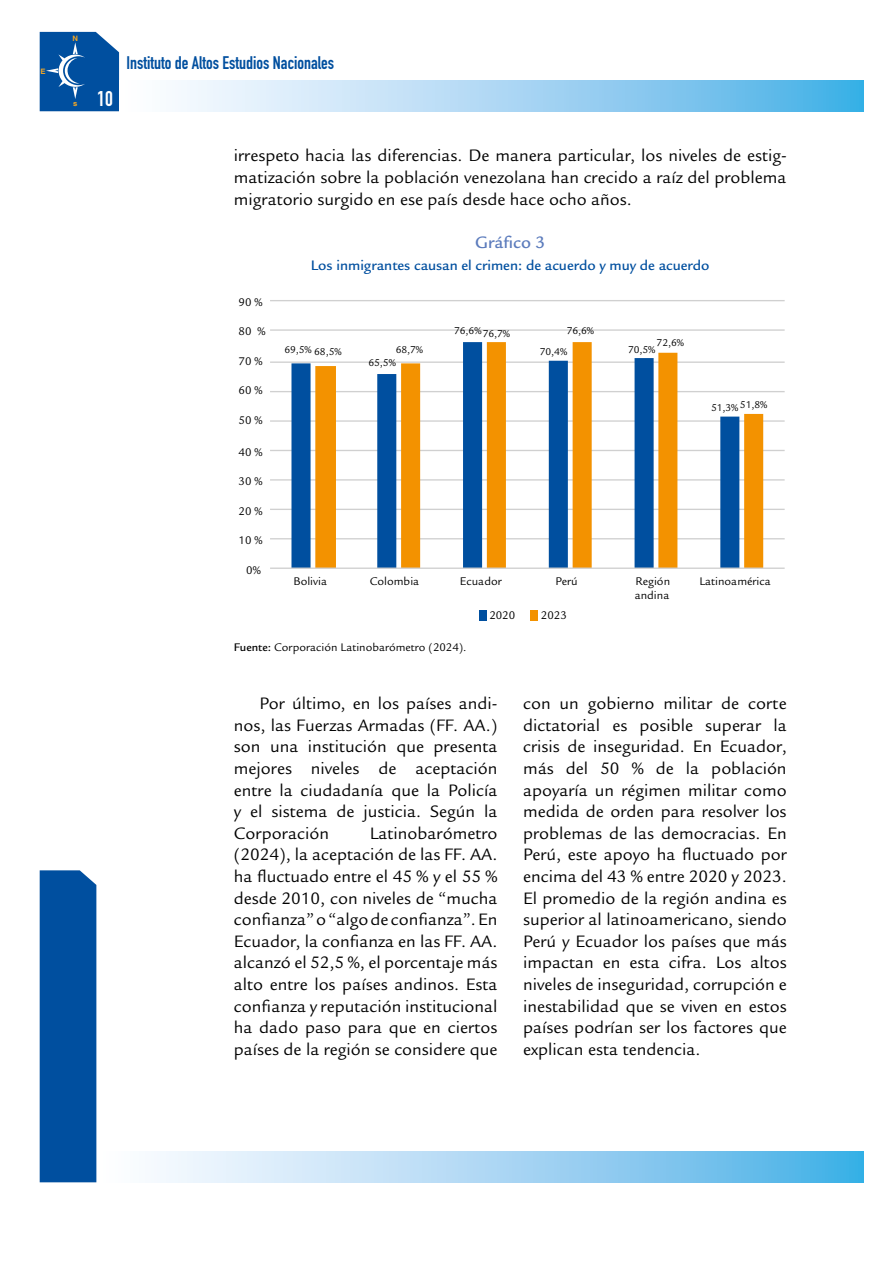
<style>
.page{position:relative;width:893px;height:1263px;background:#fff}
.page>*{position:absolute;margin:0;border:0;box-sizing:border-box;transform-origin:0 0}
.t1{font:21px "DIN Engschrift Std";color:#fff}
.t2{font:18px/21.6px "Legacy Sans Std";color:#000;text-align:justify}
.t3{font:18px "DIN Engschrift Std";color:#004f9f}
.t4{font:500 18px "Legacy Sans Std";color:#5b7bbc}
.t5{font:500 15px "Legacy Sans Std";color:#004f9f}
.t6{font:12px/14.5px "Legacy Sans Std";color:#000}
.t7{font:10.8px "Legacy Sans Std";color:#000}
.t8{font:700 7.5px "Helvetica";color:#f7a823}
.s1{font-weight:500}
</style>
<div class="page">
<svg style="left:178px;top:81px;width:686px;height:30px;background:#a3d4f2"></svg>
<svg style="left:96px;top:1152px;width:768px;height:30px;background:#a9d7f3"></svg>
<div style="left:40px;top:870px;width:56px;height:312px;background:#004f9f"></div>
<svg style="left:40px;top:32px;width:79px;height:79px;background:#185fa8"></svg>
<hr style="left:270px;top:538px;width:515px;height:1px;background:#d0d0d0">
<hr style="left:270px;top:509px;width:515px;height:1px;background:#d0d0d0">
<hr style="left:270px;top:479px;width:515px;height:2px;background:#d0d0d0">
<hr style="left:270px;top:450px;width:515px;height:1px;background:#d0d0d0">
<hr style="left:270px;top:420px;width:515px;height:2px;background:#d0d0d0">
<hr style="left:270px;top:391px;width:515px;height:1px;background:#d0d0d0">
<hr style="left:270px;top:361px;width:515px;height:2px;background:#d0d0d0">
<hr style="left:270px;top:329px;width:515px;height:2px;background:#d0d0d0">
<hr style="left:270px;top:300px;width:515px;height:1px;background:#d0d0d0">
<svg style="left:291px;top:361px;width:24px;height:206px;fill:#004f9f"></svg>
<svg style="left:315px;top:342px;width:448px;height:225px"></svg>
<hr style="left:270px;top:567px;width:515px;height:2px;background:#d0d0d0">
<div style="left:479px;top:610px;width:8px;height:10px;background:#004f9f"></div>
<div style="left:530px;top:610px;width:8px;height:10px;background:#f39200"></div>
<p class="t8" style="left:40px;top:66px;width:7px">E</p>
<p class="t8" style="left:73px;top:34px;width:7px">N</p>
<p class="t8" style="left:73px;top:99px;width:6px">s</p>
<p class="t1" style="left:97px;top:87px;width:17px">10</p>
<p class="t3" style="left:126px;top:52px;width:209px">Instituto de Altos Estudios Nacionales</p>
<p class="t2" style="left:234px;top:145px;width:554px">irrespeto hacia las diferencias. De manera particular, los niveles de estig&shy;matización sobre la población venezolana han crecido a raíz del problema migratorio surgido en ese país desde hace ocho años.</p>
<p class="t4" style="left:475px;top:232px;width:72px">Gráfico 3</p>
<p class="t5" style="left:311px;top:257px;width:400px">Los inmigrantes causan el crimen: de acuerdo y muy de acuerdo</p>
<p class="t6" style="left:239px;top:295px;width:26px">90 %</p>
<p class="t6" style="left:239px;top:324px;width:29px">80 %</p>
<p class="t6" style="left:239px;top:354px;width:26px">70 %</p>
<p class="t6" style="left:239px;top:383px;width:26px">60 %</p>
<p class="t6" style="left:239px;top:413px;width:26px">50 %</p>
<p class="t6" style="left:239px;top:445px;width:26px">40 %</p>
<p class="t6" style="left:239px;top:474px;width:26px">30 %</p>
<p class="t6" style="left:239px;top:504px;width:26px">20 %</p>
<p class="t6" style="left:239px;top:533px;width:26px">10 %</p>
<p class="t6" style="left:246px;top:563px;width:16px">0%</p>
<p class="t7" style="left:284px;top:343px;width:29px">69,5%</p>
<p class="t7" style="left:314px;top:346px;width:29px">68,5%</p>
<p class="t7" style="left:396px;top:343px;width:29px">68,7%</p>
<p class="t7" style="left:368px;top:357px;width:29px">65,5%</p>
<p class="t7" style="left:454px;top:325px;width:29px">76,6%</p>
<p class="t7" style="left:483px;top:327px;width:29px">76,7%</p>
<p class="t7" style="left:567px;top:325px;width:29px">76,6%</p>
<p class="t7" style="left:657px;top:337px;width:29px">72,6%</p>
<p class="t7" style="left:540px;top:345px;width:29px">70,4%</p>
<p class="t7" style="left:628px;top:343px;width:29px">70,5%</p>
<p class="t7" style="left:740px;top:398px;width:29px">51,8%</p>
<p class="t7" style="left:711px;top:401px;width:29px">51,3%</p>
<p class="t6" style="left:294px;top:574px;width:35px">Bolivia</p>
<p class="t6" style="left:370px;top:574px;width:51px">Colombia</p>
<p class="t6" style="left:460px;top:574px;width:43px">Ecuador</p>
<p class="t6" style="left:555px;top:574px;width:24px">Perú</p>
<p class="t6" style="left:635px;top:574px;width:37px">Región andina</p>
<p class="t6" style="left:699px;top:574px;width:73px">Latinoamérica</p>
<p class="t6" style="left:489px;top:608px;width:27px">2020</p>
<p class="t6" style="left:541px;top:608px;width:27px">2023</p>
<p class="t6" style="left:234px;top:640px;width:234px"><span class="s1">Fuente:</span> Corporación Latinobarómetro (2024).</p>
<p class="t2" style="left:234px;top:693px;width:265px;text-indent:26px">Por último, en los países andi&shy;nos, las Fuerzas Armadas (FF. AA.) son una institución que presenta mejores niveles de aceptación entre la ciudadanía que la Policía y el sistema de justicia. Según la Corporación</p>
<p class="t2" style="left:234px;top:822px;width:265px;text-indent:136px">Latinobarómetro (2024), la aceptación de las FF. AA. ha fluctuado entre el 45 % y el 55 % desde 2010, con niveles de “mucha confianza” o “algo de confianza”. En Ecuador, la confianza en las FF. AA. alcanzó el 52,5 %, el porcentaje más alto entre los países andinos. Esta confianza y reputación institucional ha dado paso para que en ciertos países de la región se considere que</p>
<p class="t2" style="left:523px;top:693px;width:265px">con un gobierno militar de corte dictatorial es posible superar la crisis de inseguridad. En Ecuador, más del 50 % de la población apoyaría un régimen militar como medida de orden para resolver los problemas de las democracias. En Perú, este apoyo ha fluctuado por encima del 43 % entre 2020 y 2023.<br>El promedio de la región andina es superior al latinoamericano, siendo Perú y Ecuador los países que más impactan en esta cifra. Los altos niveles de inseguridad, corrupción e inestabilidad que se viven en estos países podrían ser los factores que explican esta tendencia.</p>
</div>
